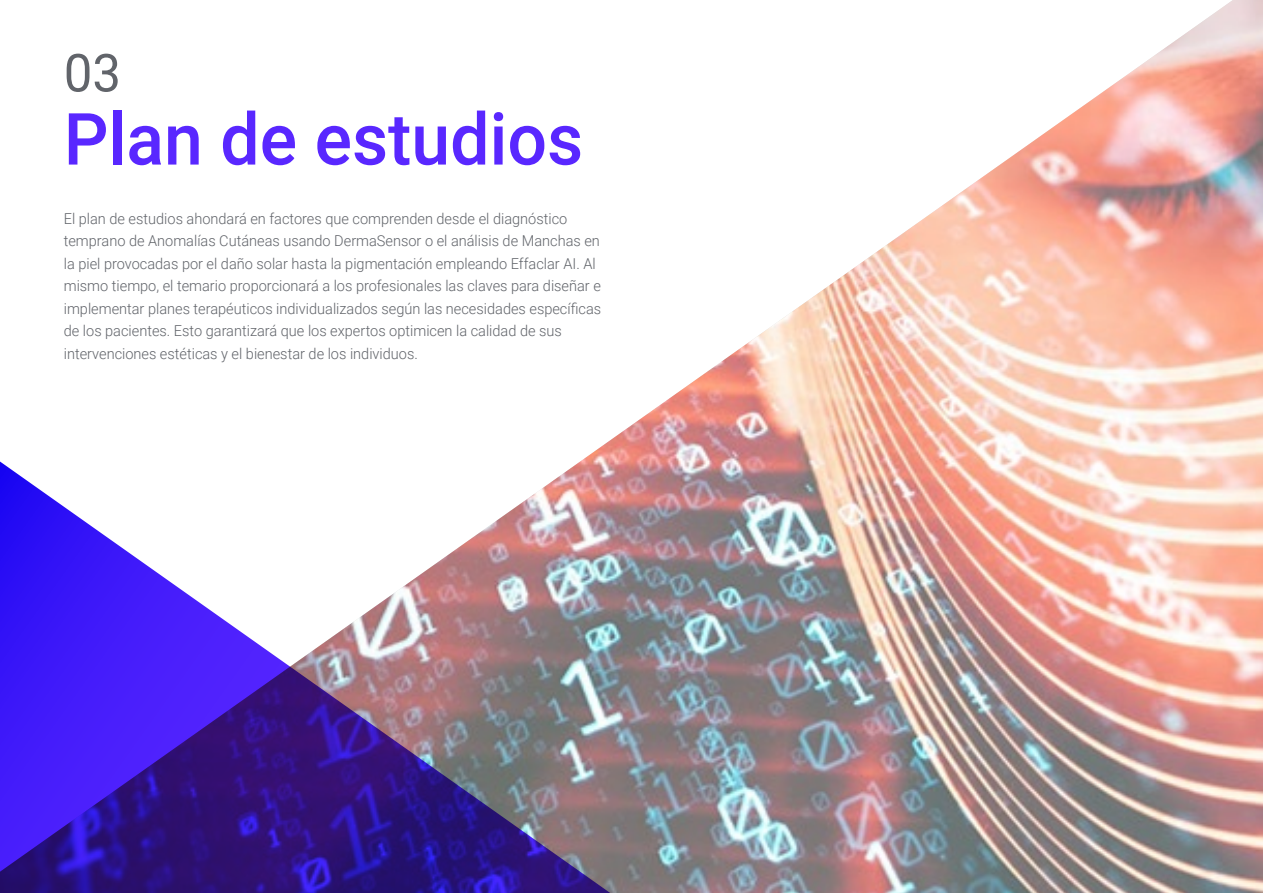
<style>
.page{position:relative;width:1263px;height:893px;background:#fff}
.page>*{position:absolute;margin:0;border:0;box-sizing:border-box;transform-origin:0 0}
.t1{font:500 72px "Roboto";color:#5927ff}
.t2{font:52.5px "Roboto";color:#61646a}
.t3{font:300 15px/22.5px "Roboto";color:#61646a}
</style>
<div class="page">
<img style="left:602px;top:0;width:661px;height:893px">
<svg style="left:0;top:446px;width:640px;height:447px"></svg>
<h2 class="t2" style="left:64px;top:36px;width:59px">03</h2>
<h1 class="t1" style="left:64px;top:89px;width:521px">Plan de estudios</h1>
<p class="t3" style="left:64px;top:207px;width:539px">El plan de estudios ahondará en factores que comprenden desde el diagnóstico temprano de Anomalías Cutáneas usando DermaSensor o el análisis de Manchas en la piel provocadas por el daño solar hasta la pigmentación empleando Effaclar AI. Al mismo tiempo, el temario proporcionará a los profesionales las claves para diseñar e implementar planes terapéuticos individualizados según las necesidades específicas de los pacientes. Esto garantizará que los expertos optimicen la calidad de sus intervenciones estéticas y el bienestar de los individuos.</p>
</div>
